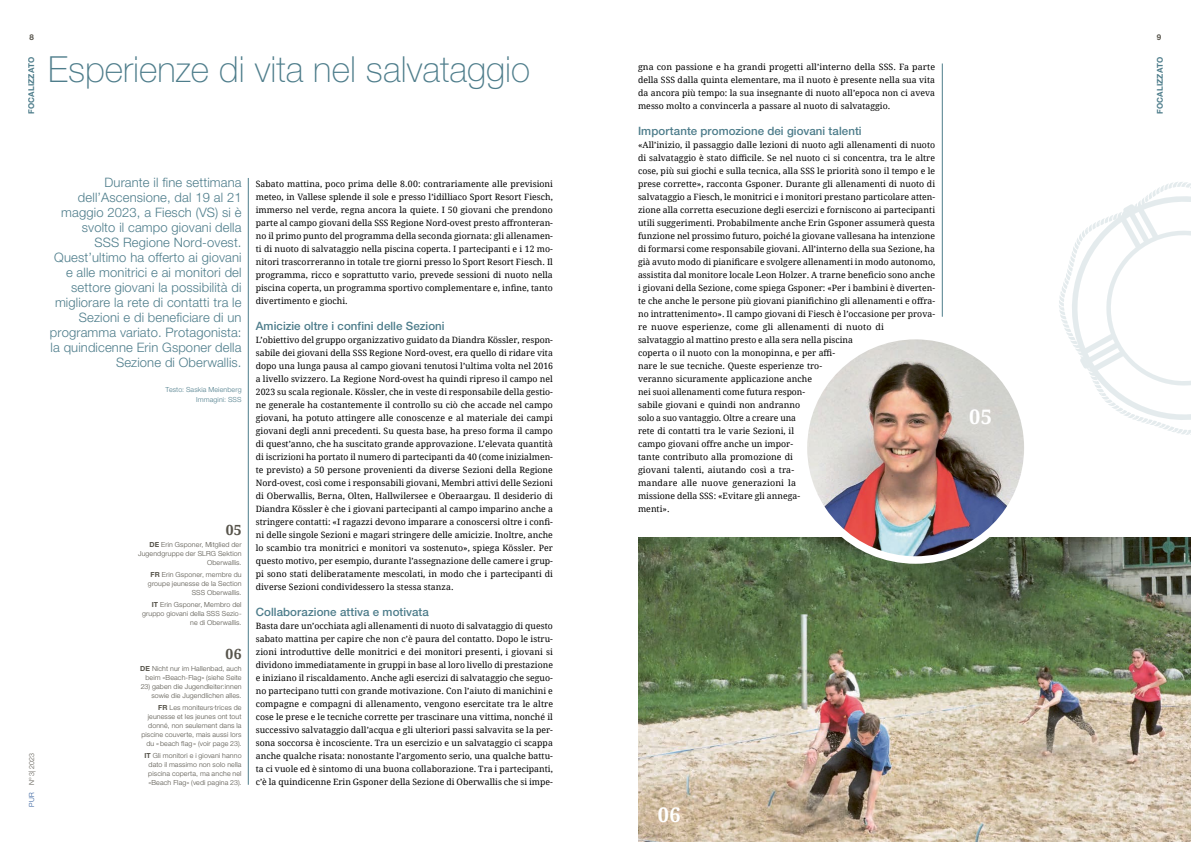
<style>
.page{position:relative;width:1191px;height:842px;background:#fff}
.page>*{position:absolute;margin:0;border:0;box-sizing:border-box;transform-origin:0 0}
.t1{font:100 36px "Helvetica Neue LT Std";color:#4e7d8b}
.t2{font:700 20px "Droid Serif";color:#fff}
.t3{font:700 14px "Droid Serif";color:#57544b}
.t4{font:300 13px/15px "Helvetica Neue LT Std";letter-spacing:.01em;color:#4e7d8b;text-align:right}
.t5{font:500 11.5px "Helvetica Neue LT Std";letter-spacing:.005em;color:#4e7d8b}
.t6{font:8.7px/13px "Droid Serif";letter-spacing:.005em;color:#000;text-align:justify}
.t7{font:700 8px "Helvetica Neue LT Std";letter-spacing:.01em;color:#4e7d8b}
.t8{font:700 8px "Helvetica Neue LT Std";color:#57544b}
.t9{font:300 7px/9px "Helvetica Neue LT Std";letter-spacing:.02em;color:#57544b;text-align:right}
.t10{font:300 7px/10px "Helvetica Neue LT Std";letter-spacing:.02em;color:#4e7d8b;text-align:right}
.s1{font-weight:700}
.s2{color:#2a5797}
</style>
<div class="page">
<hr style="left:942px;top:63px;width:1px;height:254px;background:#4e7d8b">
<svg style="left:1059px;top:182px;width:132px;height:253px"></svg>
<img style="left:638px;top:538px;width:553px;height:304px">
<hr style="left:248px;top:178px;width:1px;height:607px;background:#4e7d8b">
<img style="left:803px;top:336px;width:224px;height:224px;border-radius:112px">
<div style="left:799px;top:332px;width:232px;height:232px;border:8px solid #fff;border-radius:50%"></div>
<p class="t8" style="left:30px;top:32px;width:6px">8</p>
<p class="t8" style="left:1157px;top:32px;width:6px">9</p>
<h1 class="t1" style="left:48px;top:49px;width:483px">Esperienze di vita nel salvataggio</h1>
<p class="t7" style="left:26px;top:114px;width:59px;rotate:-90deg">FOCALIZZATO</p>
<p class="t7" style="left:1154px;top:114px;width:59px;rotate:-90deg">FOCALIZZATO</p>
<p class="t6" style="left:638px;top:60px;width:299px">gna con passione e ha grandi progetti all’interno della SSS. Fa parte della SSS dalla quinta elementare, ma il nuoto è presente nella sua vita da ancora più tempo: la sua insegnante di nuoto all’epoca non ci aveva messo molto a convincerla a passare al nuoto di salvataggio.</p>
<h3 class="t5" style="left:638px;top:124px;width:225px">Importante promozione dei giovani talenti</h3>
<p class="t6" style="left:638px;top:138px;width:299px;text-align:left">«All’inizio, il passaggio dalle lezioni di nuoto agli allenamenti di nuoto di salvataggio è stato difficile. Se nel nuoto ci si concentra, tra le altre cose, più sui giochi e sulla tecnica, alla SSS le priorità sono il tempo e le prese corrette», racconta Gsponer. Durante gli allenamenti di nuoto di salvataggio a Fiesch, le monitrici e i monitori prestano particolare atten&shy;zione alla corretta esecuzione degli esercizi e forniscono ai partecipanti utili suggerimenti. Probabilmente anche Erin Gsponer assumerà questa funzione nel prossimo futuro, poiché la giovane vallesana ha intenzione di formarsi come responsabile giovani. All’interno della sua Sezione, ha già avuto modo di pianificare e svolgere allenamenti in modo autonomo, assistita dal monitore locale Leon Holzer. A trarne beneficio sono anche i giovani della Sezione, come spiega Gsponer: «Per i bambini è diverten&shy;te che anche le persone più giovani pianifichino gli allenamenti e offra&shy;no intrattenimento». Il campo giovani di Fiesch è l’occasione per prova&shy;re nuove esperienze, come gli allenamenti di nuoto di<br>salvataggio al mattino presto e alla sera nella piscina<br>coperta o il nuoto con la monopinna, e per affi-<br>nare le sue tecniche. Queste esperienze tro-<br>veranno sicuramente applicazione anche<br>nei suoi allenamenti come futura respon-<br>sabile giovani e quindi non andranno<br>solo a suo vantaggio. Oltre a creare una<br>rete di contatti tra le varie Sezioni, il<br>campo giovani offre anche un impor-<br>tante contributo alla promozione di<br>giovani talenti, aiutando così a tra-<br>mandare alle nuove generazioni la<br>missione della SSS: «Evitare gli annega-<br>menti».</p>
<p class="t4" style="left:50px;top:174px;width:193px">Durante il fine settimana dell’Ascensione, dal 19 al 21 maggio 2023, a Fiesch (VS) si è svolto il campo giovani della<br>SSS Regione Nord-ovest.<br>Quest’ultimo ha offerto ai giovani e alle monitrici e ai monitori del settore giovani la possibilità di migliorare la rete di contatti tra le<br>Sezioni e di beneficiare di un programma variato. Protagonista: la quindicenne Erin Gsponer della<br>Sezione di Oberwallis.</p>
<p class="t10" style="left:166px;top:384px;width:77px">Testo: Saskia Meienberg<br>Immagini: SSS</p>
<p class="t6" style="left:256px;top:177px;width:299px">Sabato mattina, poco prima delle 8.00: contrariamente alle previsioni meteo, in Vallese splende il sole e presso l’idilliaco Sport Resort Fiesch, immerso nel verde, regna ancora la quiete. I 50 giovani che prendono parte al campo giovani della SSS Regione Nord-ovest presto affronteran&shy;no il primo punto del programma della seconda giornata: gli allenamen&shy;ti di nuoto di salvataggio nella piscina coperta. I partecipanti e i 12 mo&shy;nitori trascorreranno in totale tre giorni presso lo Sport Resort Fiesch. Il programma, ricco e soprattutto vario, prevede sessioni di nuoto nella piscina coperta, un programma sportivo complementare e, infine, tanto divertimento e giochi.</p>
<h3 class="t5" style="left:256px;top:319px;width:190px">Amicizie oltre i confini delle Sezioni</h3>
<p class="t6" style="left:256px;top:333px;width:299px">L’obiettivo del gruppo organizzativo guidato da Diandra Kössler, respon&shy;sabile dei giovani della SSS Regione Nord-ovest, era quello di ridare vita dopo una lunga pausa al campo giovani tenutosi l’ultima volta nel 2016 a livello svizzero. La Regione Nord-ovest ha quindi ripreso il campo nel 2023 su scala regionale. Kössler, che in veste di responsabile della gestio&shy;ne generale ha costantemente il controllo su ciò che accade nel campo giovani, ha potuto attingere alle conoscenze e al materiale dei campi giovani degli anni precedenti. Su questa base, ha preso forma il campo di quest’anno, che ha suscitato grande approvazione. L’elevata quantità di iscrizioni ha portato il numero di partecipanti da 40 (come inizialmen&shy;te previsto) a 50 persone provenienti da diverse Sezioni della Regione Nord-ovest, così come i responsabili giovani, Membri attivi delle Sezioni di Oberwallis, Berna, Olten, Hallwilersee e Oberaargau. Il desiderio di Diandra Kössler è che i giovani partecipanti al campo imparino anche a stringere contatti: «I ragazzi devono imparare a conoscersi oltre i confi&shy;ni delle singole Sezioni e magari stringere delle amicizie. Inoltre, anche lo scambio tra monitrici e monitori va sostenuto», spiega Kössler. Per questo motivo, per esempio, durante l’assegnazione delle camere i grup&shy;pi sono stati deliberatamente mescolati, in modo che i partecipanti di diverse Sezioni condividessero la stessa stanza.</p>
<h3 class="t5" style="left:256px;top:605px;width:175px">Collaborazione attiva e motivata</h3>
<p class="t6" style="left:256px;top:619px;width:299px">Basta dare un’occhiata agli allenamenti di nuoto di salvataggio di questo sabato mattina per capire che non c’è paura del contatto. Dopo le istru&shy;zioni introduttive delle monitrici e dei monitori presenti, i giovani si dividono immediatamente in gruppi in base al loro livello di prestazione e iniziano il riscaldamento. Anche agli esercizi di salvataggio che seguo&shy;no partecipano tutti con grande motivazione. Con l’aiuto di manichini e compagne e compagni di allenamento, vengono esercitate tra le altre cose le prese e le tecniche corrette per trascinare una vittima, nonché il successivo salvataggio dall’acqua e gli ulteriori passi salvavita se la per&shy;sona soccorsa è incosciente. Tra un esercizio e un salvataggio ci scappa anche qualche risata: nonostante l’argomento serio, una qualche battu&shy;ta ci vuole ed è sintomo di una buona collaborazione. Tra i partecipanti, c’è la quindicenne Erin Gsponer della Sezione di Oberwallis che si impe-</p>
<h2 class="t2" style="left:969px;top:402px;width:24px">05</h2>
<h3 class="t3" style="left:226px;top:520px;width:17px">05</h3>
<p class="t9" style="left:138px;top:540px;width:105px"><span class="s1">DE</span> Erin Gsponer, Mitglied der<br>Jugendgruppe der SLRG Sektion<br>Oberwallis.</p>
<p class="t9" style="left:148px;top:570px;width:95px"><span class="s1">FR</span> Erin Gsponer, membre du groupe jeunesse de la Section<br>SSS Oberwallis.</p>
<p class="t9" style="left:142px;top:599px;width:101px"><span class="s1">IT</span> Erin Gsponer, Membro del gruppo giovani della SSS Sezio&shy;ne di Oberwallis.</p>
<h3 class="t3" style="left:226px;top:644px;width:17px">06</h3>
<p class="t9" style="left:140px;top:664px;width:103px"><span class="s1">DE</span> Nicht nur im Hallenbad, auch beim «Beach-Flag» (siehe Seite</p>
<p class="t9" style="left:141px;top:682px;width:102px">23) gaben die Jugendleiter:innen sowie die Jugendlichen alles.</p>
<p class="t9" style="left:141px;top:703px;width:102px"><span class="s1">FR</span> Les moniteurs·trices de jeunesse et les jeunes ont tout donné, non seulement dans la piscine couverte, mais aussi lors du «beach flag» (voir page 23).</p>
<p class="t9" style="left:144px;top:751px;width:99px;text-align:center"><span class="s1">IT</span> Gli monitori e i giovani hanno dato il massimo non solo nella piscina coperta, ma anche nel «Beach Flag» (vedi pagina 23).</p>
<p class="t9" style="left:27px;top:807px;width:55px;rotate:-90deg"><span class="s2">PUR</span> N°3|2023</p>
<h2 class="t2" style="left:658px;top:801px;width:24px">06</h2>
</div>
